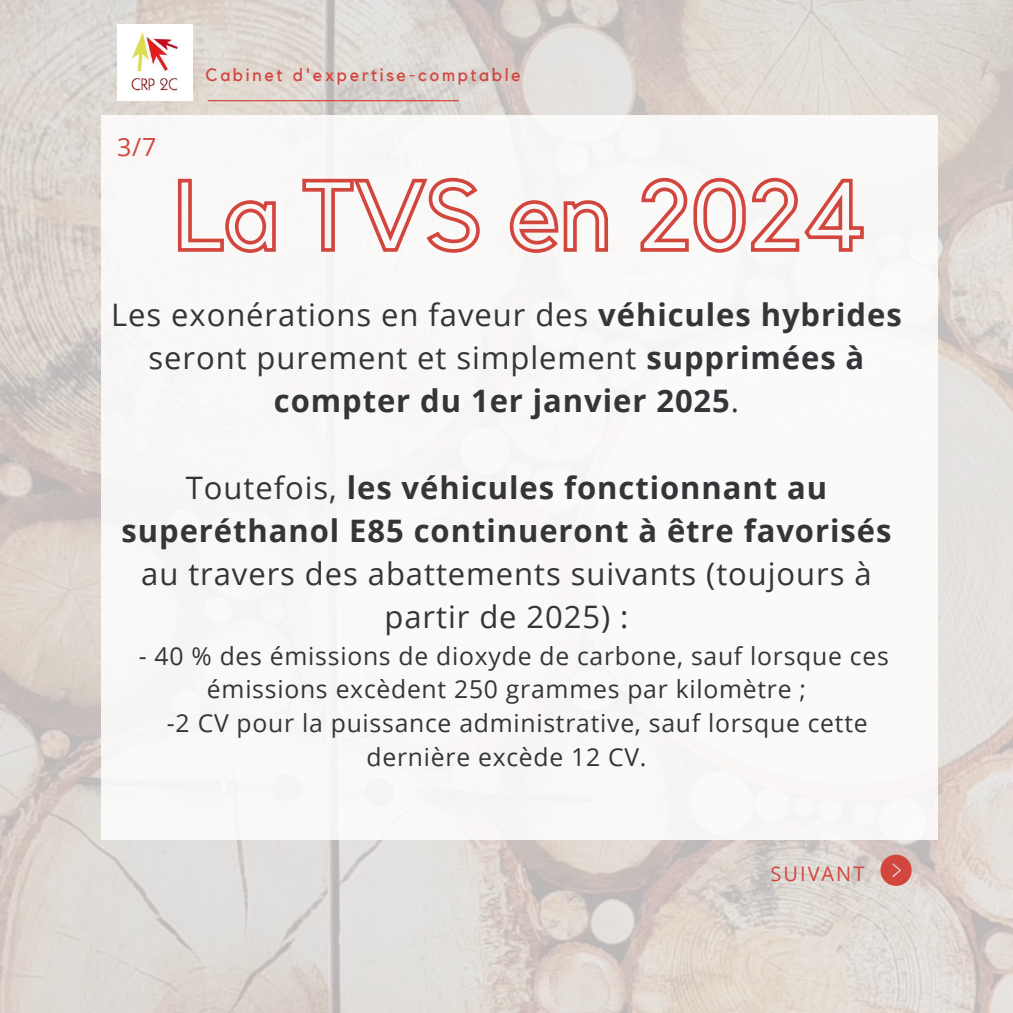
<style>
.page{position:relative;width:1013px;height:1013px;background:#fff}
.page>*{position:absolute;margin:0;border:0;box-sizing:border-box;transform-origin:0 0}
.t1{font:31px/43.1px "Open Sans";letter-spacing:.03em;color:#343439;text-align:center}
.t2{font:700 31px/43.1px "Open Sans";letter-spacing:.03em;color:#343439;text-align:center}
.t3{font:25px "Open Sans";color:#d2463e}
.t4{font:24.75px/33.8px "Open Sans";letter-spacing:.03em;color:#343439;text-align:center}
.t5{font:20px "Open Sans";letter-spacing:.1em;color:#d2463e}
.t6{font:17.75px "Kollektif";letter-spacing:.15em;color:#d2463e}
.s1{font-weight:700}
.s2{font-weight:400}
</style>
<div class="page">
<img style="left:0;top:0;width:1012px;height:1012px">
<div style="left:101px;top:115px;width:836px;height:724px;background:#faf9f8"></div>
<svg style="left:880px;top:854px;width:31px;height:31px"></svg>
<svg style="left:177px;top:177px;width:687px;height:76px"></svg>
<hr style="left:208px;top:100px;width:251px;height:1px;background:#d2463e">
<img style="left:117px;top:24px;width:76px;height:76px">
<p class="t3" style="left:117px;top:129px;width:41px">3/7</p>
<p class="t6" style="left:205px;top:67px;width:317px">Cabinet d'expertise-comptable</p>
<p class="t1" style="left:111px;top:292px;width:792px">Les exonérations en faveur des <span class="s1">véhicules hybrides </span>seront purement et simplement <span class="s1">supprimées à compter du 1er janvier 2025</span>.</p>
<p class="t2" style="left:122px;top:465px;width:771px"><span class="s2">Toutefois,</span> les véhicules fonctionnant au superéthanol E85 continueront à être favorisés</p>
<p class="t1" style="left:141px;top:551px;width:732px">au travers des abattements suivants (toujours à partir de 2025) :</p>
<p class="t4" style="left:139px;top:638px;width:751px">- 40 % des émissions de dioxyde de carbone, sauf lorsque ces émissions excèdent 250 grammes par kilomètre ;<br>-2 CV pour la puissance administrative, sauf lorsque cette dernière excède 12 CV.</p>
<p class="t5" style="left:770px;top:859px;width:95px">SUIVANT</p>
</div>
